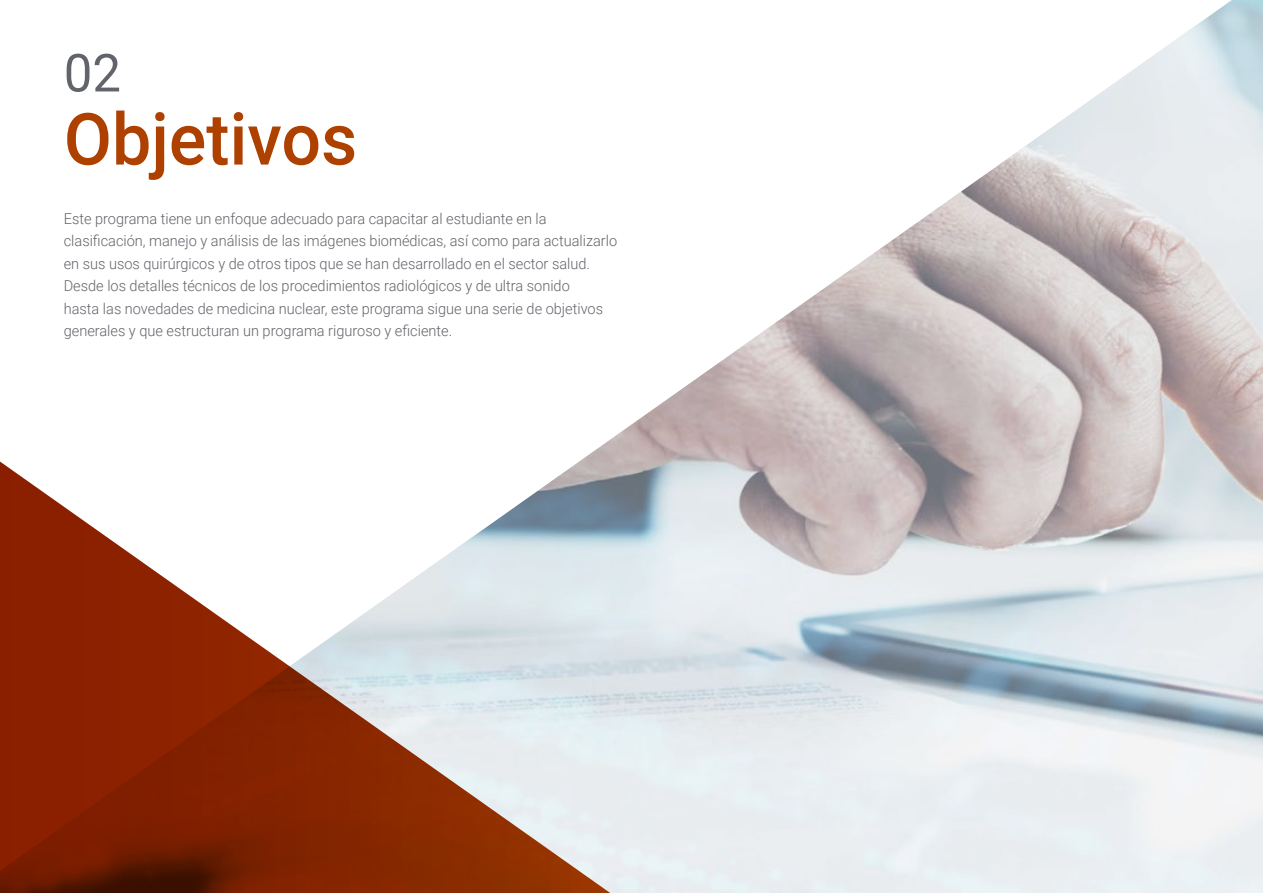
<style>
.page{position:relative;width:1263px;height:893px;background:#fff}
.page>*{position:absolute;margin:0;border:0;box-sizing:border-box;transform-origin:0 0}
.t1{font:500 72px "Roboto";color:#ae4000}
.t2{font:52.5px "Roboto";color:#61646a}
.t3{font:300 15px/22.5px "Roboto";color:#61646a}
</style>
<div class="page">
<img style="left:601px;top:0;width:662px;height:893px">
<svg style="left:0;top:446px;width:640px;height:447px"></svg>
<h2 class="t2" style="left:64px;top:36px;width:59px">02</h2>
<h1 class="t1" style="left:64px;top:89px;width:295px">Objetivos</h1>
<p class="t3" style="left:64px;top:207px;width:555px">Este programa tiene un enfoque adecuado para capacitar al estudiante en la clasificación, manejo y análisis de las imágenes biomédicas, así como para actualizarlo en sus usos quirúrgicos y de otros tipos que se han desarrollado en el sector salud.<br>Desde los detalles técnicos de los procedimientos radiológicos y de ultra sonido<br>hasta las novedades de medicina nuclear, este programa sigue una serie de objetivos generales y que estructuran un programa riguroso y eficiente.</p>
</div>
